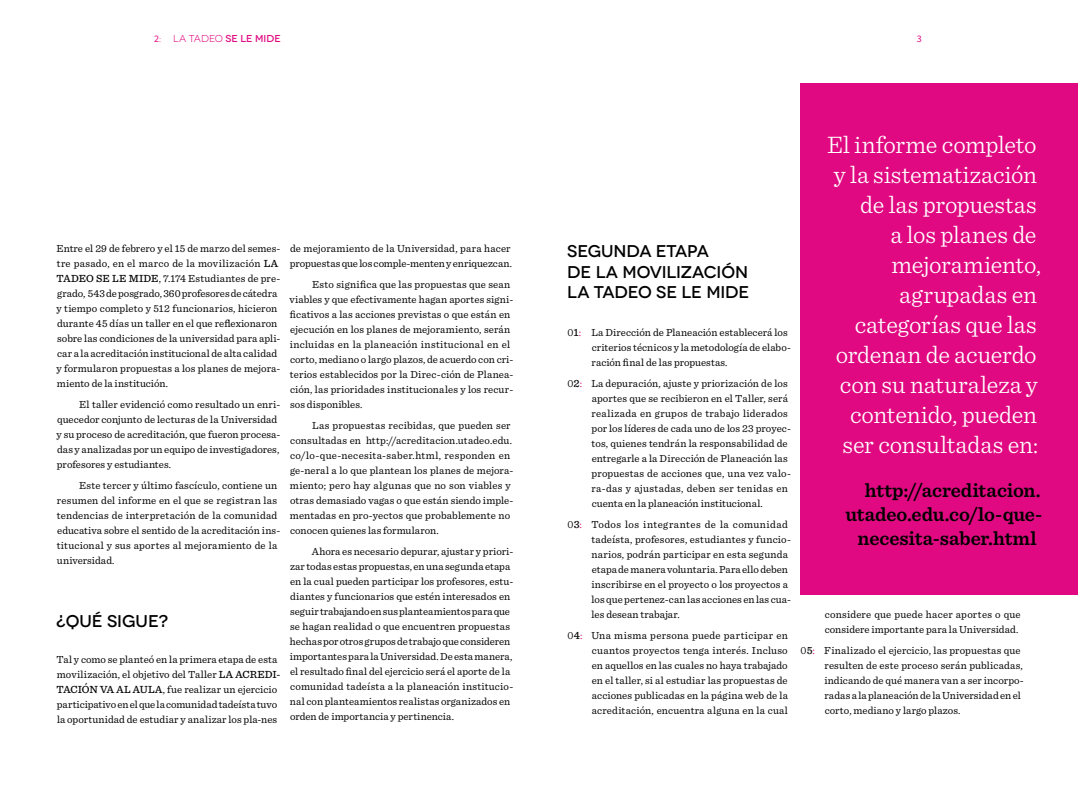
<style>
.page{position:relative;width:1078px;height:794px;background:#fff}
.page>*{position:absolute;margin:0;border:0;box-sizing:border-box;transform-origin:0 0}
.t1{font:300 25px/30px "Sentinel";letter-spacing:-.005em;color:#fff;text-align:right}
.t2{font:600 20px/24px "Sentinel";letter-spacing:-.005em;color:#000;text-align:right}
.t3{font:500 17px/20.4px "Novecentowide";letter-spacing:-.005em;color:#000}
.t4{font:10.8px/15px "Sentinel";letter-spacing:.01em;color:#000}
.t5{font:10px "Novecentowide";letter-spacing:-.005em;color:#e10981}
.t6{font:10px "Source Sans Pro";color:#e10981}
.s1{font-family:"Source Sans Pro"}
.s2{font-weight:500}
.s3{font-weight:300;font-size:11px}
.s4{font-weight:500;font-size:11px}
.s5{font-size:11px;color:#e10981}
</style>
<div class="page">
<div style="left:800px;top:84px;width:277px;height:511px;background:#e10981"></div>
<p class="t5" style="left:154px;top:33px;width:128px"><span class="s1">2</span>: LA TADEO <span class="s2">SE LE MIDE</span></p>
<p class="t6" style="left:916px;top:32px;width:6px">3</p>
<p class="t4" style="left:56px;top:240px;width:225px">Entre el 29 de febrero y el 15 de marzo del semes&shy;tre pasado, en el marco de la movilización <span class="s2">LA TADEO SE LE MIDE</span>, 7.174 Estudiantes de pre&shy;grado, 543 de posgrado, 360 profesores de cátedra y tiempo completo y 512 funcionarios, hicieron durante 45 días un taller en el que reflexionaron sobre las condiciones de la universidad para apli&shy;car a la acreditación institucional de alta calidad y formularon propuestas a los planes de mejora&shy;miento de la institución.</p>
<p class="t4" style="left:56px;top:396px;width:225px;text-indent:23px">El taller evidenció como resultado un enri&shy;quecedor conjunto de lecturas de la Universidad y su proceso de acreditación, que fueron procesa&shy;das y analizadas por un equipo de investigadores, profesores y estudiantes.</p>
<p class="t4" style="left:57px;top:477px;width:225px;text-indent:22px">Este tercer y último fascículo, contiene un resumen del informe en el que se registran las tendencias de interpretación de la comunidad educativa sobre el sentido de la acreditación ins&shy;titucional y sus aportes al mejoramiento de la universidad.</p>
<h3 class="t3" style="left:56px;top:611px;width:113px">¿QUÉ SIGUE?</h3>
<p class="t4" style="left:56px;top:651px;width:225px">Tal y como se planteó en la primera etapa de esta movilización, el objetivo del Taller <span class="s2">LA ACREDI-TACIÓN VA AL AULA</span>, fue realizar un ejercicio participativo en el que la comunidad tadeísta tuvo la oportunidad de estudiar y analizar los pla-nes</p>
<p class="t4" style="left:290px;top:240px;width:223px">de mejoramiento de la Universidad, para hacer propuestas que los comple-menten y enriquezcan.</p>
<p class="t4" style="left:289px;top:276px;width:225px;text-indent:23px">Esto significa que las propuestas que sean viables y que efectivamente hagan aportes signi&shy;ficativos a las acciones previstas o que están en ejecución en los planes de mejoramiento, serán incluidas en la planeación institucional en el corto, mediano o largo plazos, de acuerdo con cri&shy;terios establecidos por la Direc-ción de Planea&shy;ción, las prioridades institucionales y los recur&shy;sos disponibles.</p>
<p class="t4" style="left:290px;top:417px;width:225px;text-indent:22px">Las propuestas recibidas, que pueden ser consultadas en http://acreditacion.utadeo.edu. co/lo-que-necesita-saber.html, responden en ge-neral a lo que plantean los planes de mejora&shy;miento; pero hay algunas que no son viables y otras demasiado vagas o que están siendo imple&shy;mentadas en pro-yectos que probablemente no conocen quienes las formularon.</p>
<p class="t4" style="left:290px;top:543px;width:225px;text-indent:22px">Ahora es necesario depurar, ajustar y priori&shy;zar todas estas propuestas, en una segunda etapa en la cual pueden participar los profesores, estu&shy;diantes y funcionarios que estén interesados en seguir trabajando en sus planteamientos para que se hagan realidad o que encuentren propuestas hechas por otros grupos de trabajo que consideren importantes para la Universidad. De esta manera, el resultado final del ejercicio será el aporte de la comunidad tadeísta a la planeación institucio&shy;nal con planteamientos realistas organizados en orden de importancia y pertinencia.</p>
<h3 class="t3" style="left:567px;top:241px;width:184px">SEGUNDA ETAPA<br>DE LA MOVILIZACIÓN<br>LA TADEO SE LE MIDE</h3>
<p class="t4" style="left:591px;top:324px;width:201px;text-indent:-24px"><span class="s3">0</span><span class="s4">1</span><span class="s5">:</span> La Dirección de Planeación establecerá los criterios técnicos y la metodología de elabo&shy;ración final de las propuestas.</p>
<p class="t4" style="left:591px;top:375px;width:201px;text-indent:-24px"><span class="s3">0</span><span class="s4">2</span><span class="s5">:</span> La depuración, ajuste y priorización de los aportes que se recibieron en el Taller, será realizada en grupos de trabajo liderados por los líderes de cada uno de los 23 proyec&shy;tos, quienes tendrán la responsabilidad de entregarle a la Dirección de Planeación las propuestas de acciones que, una vez valo&shy;ra-das y ajustadas, deben ser tenidas en cuenta en la planeación institucional.</p>
<p class="t4" style="left:591px;top:516px;width:201px;text-indent:-24px"><span class="s3">0</span><span class="s4">3</span><span class="s5">:</span> Todos los integrantes de la comunidad tadeísta, profesores, estudiantes y funcio&shy;narios, podrán participar en esta segunda etapa de manera voluntaria. Para ello deben inscribirse en el proyecto o los proyectos a los que pertenez-can las acciones en las cua&shy;les desean trabajar.</p>
<p class="t4" style="left:591px;top:627px;width:198px;text-align:justify;text-indent:-24px"><span class="s3">0</span><span class="s4">4</span><span class="s5">:</span> Una misma persona puede participar en cuantos proyectos tenga interés. Incluso en aquellos en las cuales no haya trabajado en el taller, si al estudiar las propuestas de acciones publicadas en la página web de la acreditación, encuentra alguna en la cual</p>
<h1 class="t1" style="left:826px;top:128px;width:216px">El informe completo y la sistematización de las propuestas<br>a los planes de mejoramiento, agrupadas en categorías que las ordenan de acuerdo con su naturaleza y contenido, pueden ser consultadas en:</h1>
<h2 class="t2" style="left:845px;top:477px;width:198px">http://acreditacion. utadeo.edu.co/lo-que&shy;necesita-saber.html</h2>
<p class="t4" style="left:824px;top:606px;width:197px">considere que puede hacer aportes o que considere importante para la Universidad.</p>
<p class="t4" style="left:824px;top:642px;width:201px;text-indent:-24px"><span class="s3">0</span><span class="s4">5</span><span class="s5">:</span> Finalizado el ejercicio, las propuestas que resulten de este proceso serán publicadas, indicando de qué manera van a ser incorpo&shy;radas a la planeación de la Universidad en el corto, mediano y largo plazos.</p>
</div>
